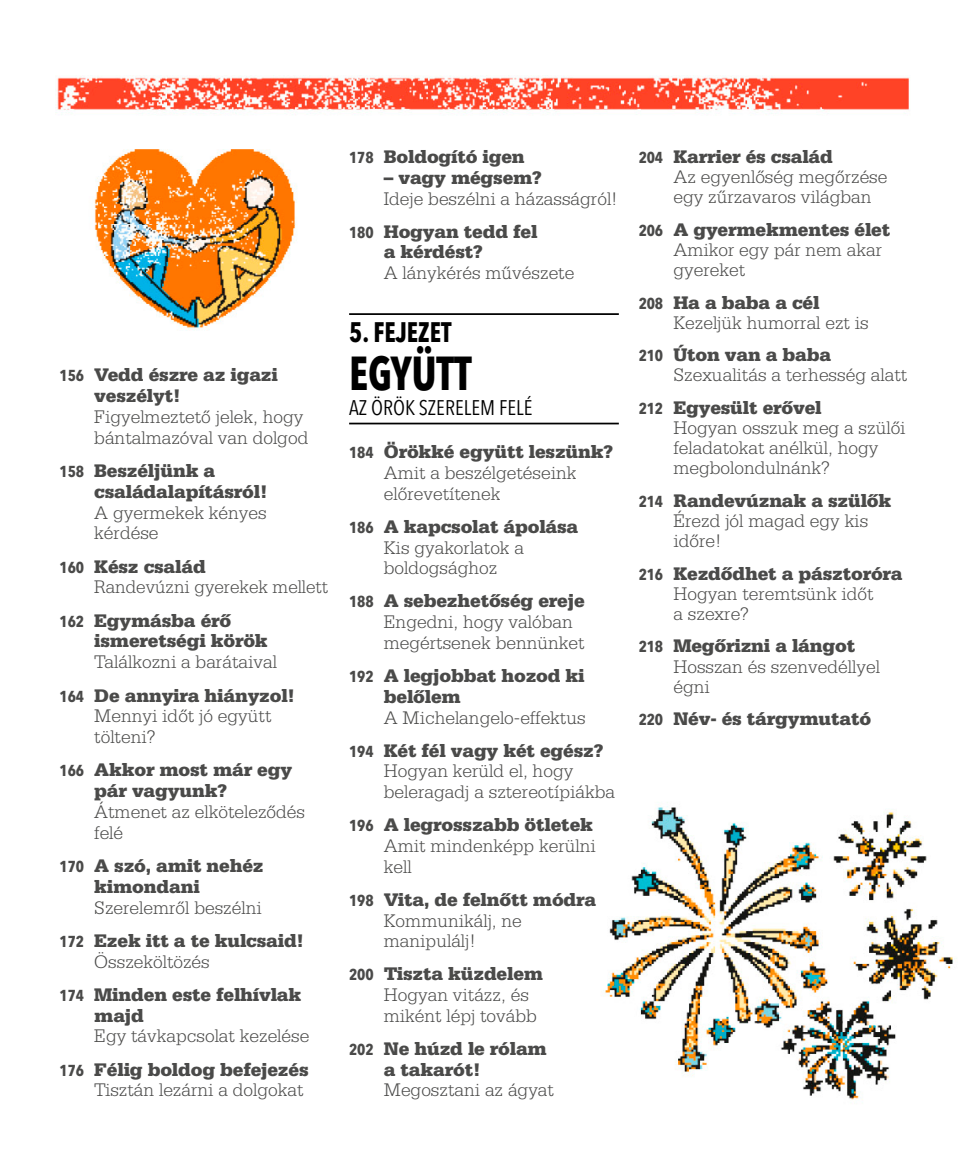
<style>
.page{position:relative;width:968px;height:1156px;background:#fff}
.page>*{position:absolute;margin:0;border:0;box-sizing:border-box;transform-origin:0 0}
.t1{font:700 condensed 47.25px "Avenir Next LT Pro";color:#000;scale:.9 1}
.t2{font:700 condensed 28px "Avenir Next LT Pro";color:#000;scale:.9 1}
.t3{font:condensed 21px "Avenir Next LT Pro";color:#000}
.t4{font:300 19.25px/20.1px "Serifa Std";color:#4a4a49}
.t5{font:900 19.25px/20.8px "Serifa Std";letter-spacing:-.01em;color:#4a4a49}
.s1{font-family:"Avenir Next LT Pro";font-weight:700;font-stretch:condensed;font-size:15.75px}
.s2{font-weight:900}
.s3{font-weight:300}
</style>
<div class="page">
<img style="left:55px;top:75px;width:902px;height:1025px">
<hr style="left:349px;top:313px;width:269px;height:2px;background:#000">
<hr style="left:349px;top:423px;width:269px;height:1px;background:#000">
<p class="t5" style="left:94px;top:364px;width:185px;text-indent:-35px"><span class="s1">156</span> Vedd észre az igazi veszélyt!</p>
<p class="t4" style="left:94px;top:406px;width:215px;line-height:20.8px">Figyelmeztető jelek, hogy bántalmazóval van dolgod</p>
<p class="t5" style="left:94px;top:460px;width:175px;text-indent:-35px"><span class="s1">158</span> Beszéljünk a családalapításról!</p>
<p class="t4" style="left:94px;top:502px;width:174px;line-height:20.8px">A gyermekek kényes kérdése</p>
<p class="t4" style="left:94px;top:556px;width:235px;line-height:20.8px;text-indent:-35px"><span class="s1">160</span> <span class="s2">Kész család<br></span>Randevúzni gyerekek mellett</p>
<p class="t5" style="left:94px;top:610px;width:175px;text-indent:-35px"><span class="s1">162</span> Egymásba érő ismeretségi körök</p>
<p class="t4" style="left:60px;top:645px;width:237px;line-height:33.2px;text-indent:35px">Találkozni a barátaival<br><span class="s1">164</span> <span class="s2">De annyira hiányzol!</span></p>
<p class="t4" style="left:94px;top:706px;width:179px;line-height:20.8px">Mennyi időt jó együtt tölteni?</p>
<p class="t5" style="left:94px;top:759px;width:199px;text-indent:-35px"><span class="s1">166</span> Akkor most már egy pár vagyunk?</p>
<p class="t4" style="left:94px;top:801px;width:212px;line-height:20.8px">Átmenet az elköteleződés felé</p>
<p class="t5" style="left:94px;top:855px;width:171px;text-indent:-35px"><span class="s1">170</span> A szó, amit nehéz kimondani</p>
<p class="t4" style="left:60px;top:891px;width:246px;line-height:33.2px;text-align:center">Szerelemről beszélni<br><span class="s1">172</span> <span class="s2">Ezek itt a te kulcsaid!</span></p>
<p class="t5" style="left:60px;top:944px;width:243px;line-height:33.2px;text-indent:35px"><span class="s3">Összeköltözés<br></span><span class="s1">174</span> Minden este felhívlak</p>
<p class="t5" style="left:94px;top:1005px;width:51px">majd</p>
<p class="t4" style="left:60px;top:1020px;width:251px;line-height:33.2px;text-align:right">Egy távkapcsolat kezelése<br><span class="s1">176</span> <span class="s2">Félig boldog befejezés</span></p>
<p class="t4" style="left:94px;top:1080px;width:211px">Tisztán lezárni a dolgokat</p>
<p class="t5" style="left:349px;top:146px;width:177px"><span class="s1">178</span> Boldogító igen</p>
<p class="t5" style="left:384px;top:167px;width:159px">– vagy mégsem?</p>
<p class="t4" style="left:349px;top:182px;width:270px;line-height:33.1px;text-indent:35px">Ideje beszélni a házasságról!<br><span class="s1">180</span> <span class="s2">Hogyan tedd fel</span></p>
<p class="t5" style="left:384px;top:241px;width:100px">a kérdést?</p>
<p class="t4" style="left:384px;top:263px;width:192px">A lánykérés művészete</p>
<h2 class="t2" style="left:349px;top:315px;width:115px">5. FEJEZET</h2>
<h1 class="t1" style="left:349px;top:345px;width:138px">EGYÜTT</h1>
<p class="t3" style="left:349px;top:395px;width:185px">AZ ÖRÖK SZERELEM FELÉ</p>
<p class="t4" style="left:384px;top:442px;width:231px;line-height:20.7px;text-indent:-35px"><span class="s1">184</span> <span class="s2">Örökké együtt leszünk?<br></span>Amit a beszélgetéseink előrevetítenek</p>
<p class="t4" style="left:384px;top:516px;width:196px;line-height:20.7px;text-indent:-35px"><span class="s1">186</span> <span class="s2">A kapcsolat ápolása<br></span>Kis gyakorlatok a boldogsághoz</p>
<p class="t4" style="left:384px;top:591px;width:202px;line-height:20.7px;text-indent:-35px"><span class="s1">188</span> <span class="s2">A sebezhetőség ereje<br></span>Engedni, hogy valóban megértsenek bennünket</p>
<p class="t5" style="left:384px;top:665px;width:202px;text-indent:-35px"><span class="s1">192</span> A legjobbat hozod ki belőlem</p>
<p class="t4" style="left:349px;top:701px;width:256px;line-height:33.1px;text-indent:35px">A Michelangelo-effektus<br><span class="s1">194</span> <span class="s2">Két fél vagy két egész?</span></p>
<p class="t4" style="left:384px;top:761px;width:232px;line-height:20.7px">Hogyan kerüld el, hogy beleragadj a sztereotípiákba</p>
<p class="t4" style="left:384px;top:815px;width:213px;line-height:20.7px;text-indent:-35px"><span class="s1">196</span> <span class="s2">A legrosszabb ötletek<br></span>Amit mindenképp kerülni kell</p>
<p class="t4" style="left:384px;top:889px;width:214px;line-height:20.7px;text-indent:-35px"><span class="s1">198</span> <span class="s2">Vita, de felnőtt módra<br></span>Kommunikálj, ne manipulálj!</p>
<p class="t4" style="left:384px;top:964px;width:161px;line-height:20.7px;text-indent:-35px"><span class="s1">200</span> <span class="s2">Tiszta küzdelem<br></span>Hogyan vitázz, és miként lépj tovább</p>
<p class="t5" style="left:384px;top:1038px;width:164px;text-indent:-35px"><span class="s1">202</span> Ne húzd le rólam a takarót!</p>
<p class="t4" style="left:384px;top:1080px;width:172px">Megosztani az ágyat</p>
<p class="t4" style="left:673px;top:147px;width:215px;text-indent:-35px"><span class="s1">204</span> <span class="s2">Karrier és család<br></span>Az egyenlőség megőrzése egy zűrzavaros világban</p>
<p class="t4" style="left:673px;top:220px;width:218px;text-indent:-35px"><span class="s1">206</span> <span class="s2">A gyermekmentes élet<br></span>Amikor egy pár nem akar gyereket</p>
<p class="t4" style="left:673px;top:292px;width:197px;text-indent:-35px"><span class="s1">208</span> <span class="s2">Ha a baba a cél<br></span>Kezeljük humorral ezt is</p>
<p class="t4" style="left:673px;top:345px;width:235px;text-indent:-35px"><span class="s1">210</span> <span class="s2">Úton van a baba<br></span>Szexualitás a terhesség alatt</p>
<p class="t4" style="left:673px;top:398px;width:234px;text-indent:-35px"><span class="s1">212</span> <span class="s2">Egyesült erővel<br></span>Hogyan osszuk meg a szülői feladatokat anélkül, hogy megbolondulnánk?</p>
<p class="t4" style="left:673px;top:491px;width:219px;text-indent:-35px"><span class="s1">214</span> <span class="s2">Randevúznak a szülők<br></span>Érezd jól magad egy kis időre!</p>
<p class="t4" style="left:673px;top:563px;width:231px;text-indent:-35px"><span class="s1">216</span> <span class="s2">Kezdődhet a pásztoróra<br></span>Hogyan teremtsünk időt<br>a szexre?</p>
<p class="t4" style="left:673px;top:636px;width:208px;text-indent:-35px"><span class="s1">218</span> <span class="s2">Megőrizni a lángot<br></span>Hosszan és szenvedéllyel égni</p>
<p class="t5" style="left:638px;top:708px;width:234px"><span class="s1">220</span> Név- és tárgymutató</p>
</div>
